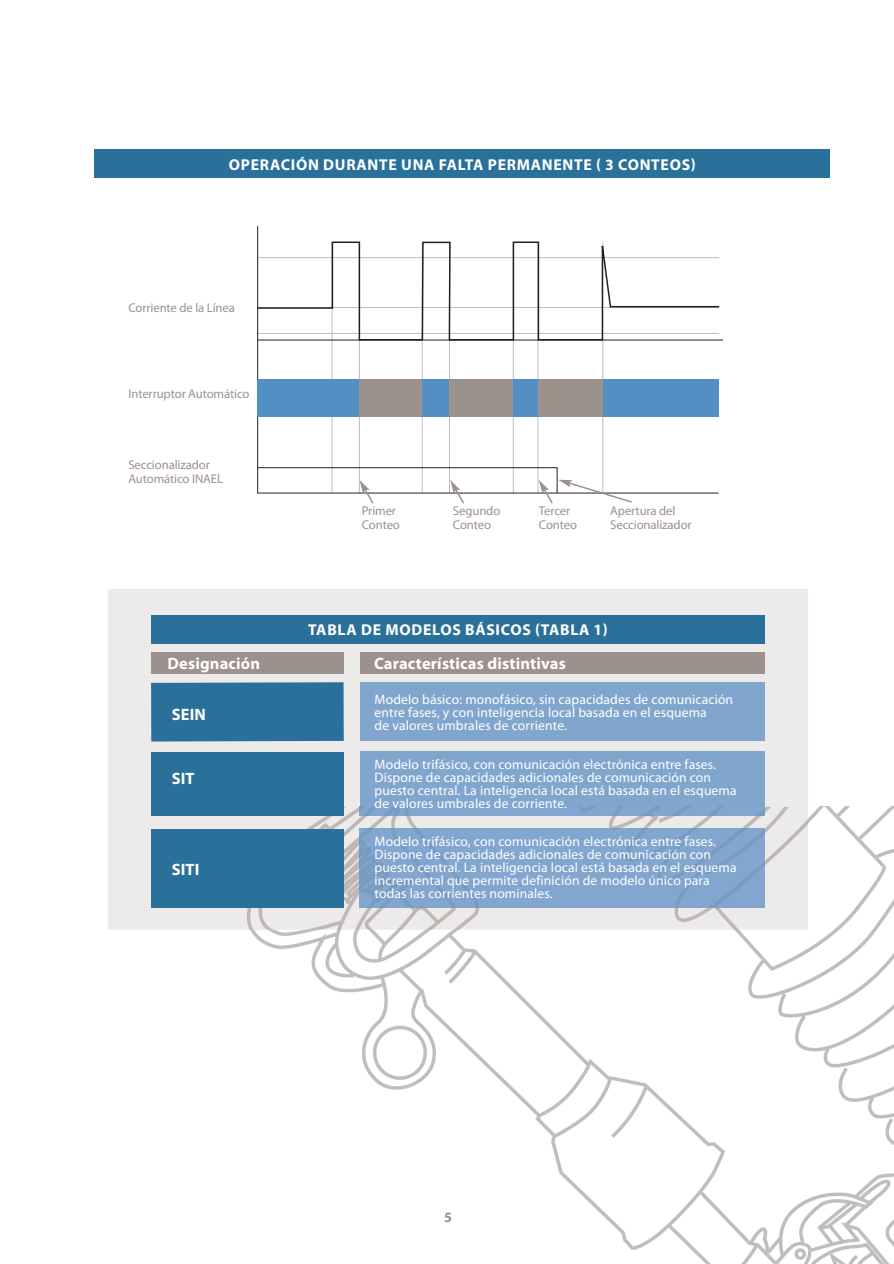
<style>
.page{position:relative;width:894px;height:1264px;background:#fff}
.page>*{position:absolute;margin:0;border:0;box-sizing:border-box;transform-origin:0 0}
.t1{font:700 16.5px "Myriad Pro";letter-spacing:.01em;color:#fff}
.t2{font:700 15.75px "Myriad Pro";letter-spacing:.045em;color:#fff}
.t3{font:700 14.25px "Myriad Pro";color:#9d918d}
.t4{font:13.65px/12.9px "Myriad Pro";letter-spacing:.01em;color:#fff}
.t5{font:12.75px/14.2px "Myriad Pro";letter-spacing:-.01em;color:#9d918d}
</style>
<div class="page">
<img style="left:250px;top:807px;width:644px;height:457px">
<div style="left:108px;top:589px;width:700px;height:218px;background:#edebea"></div>
<img style="left:108px;top:807px;width:700px;height:123px">
<img style="left:360px;top:828px;width:405px;height:79px">
<div style="left:360px;top:752px;width:405px;height:55px;background:#81a6ce"></div>
<img style="left:360px;top:807px;width:405px;height:9px">
<div style="left:95px;top:149px;width:735px;height:29px;background:#29709a"></div>
<svg style="left:257px;top:341px;width:462px;height:152px"></svg>
<svg style="left:257px;top:225px;width:464px;height:116px"></svg>
<hr style="left:258px;top:340px;width:465px;height:1px;background:#231f20">
<div style="left:257px;top:379px;width:462px;height:37px;background:#5290c4"></div>
<div style="left:359px;top:379px;width:63px;height:37px;background:#9d918d"></div>
<div style="left:449px;top:379px;width:64px;height:37px;background:#9d918d"></div>
<div style="left:538px;top:379px;width:65px;height:37px;background:#9d918d"></div>
<svg style="left:257px;top:467px;width:376px;height:37px"></svg>
<div style="left:151px;top:615px;width:614px;height:29px;background:#29709a"></div>
<div style="left:360px;top:682px;width:405px;height:58px;background:#81a6ce"></div>
<div style="left:151px;top:829px;width:193px;height:79px;background:#29709a"></div>
<div style="left:151px;top:752px;width:193px;height:64px;background:#29709a"></div>
<div style="left:151px;top:682px;width:193px;height:59px;background:#29709a"></div>
<div style="left:151px;top:652px;width:193px;height:22px;background:#9d918d"></div>
<div style="left:360px;top:652px;width:405px;height:22px;background:#9d918d"></div>
<p class="t2" style="left:229px;top:159px;width:468px">OPERACIÓN DURANTE UNA FALTA PERMANENTE ( 3 CONTEOS)</p>
<p class="t5" style="left:128px;top:302px;width:108px">Corriente de la Línea</p>
<p class="t5" style="left:128px;top:387px;width:123px">Interruptor Automático</p>
<p class="t5" style="left:128px;top:458px;width:96px">Seccionalizador<br>Automático INAEL</p>
<p class="t5" style="left:362px;top:505px;width:40px">Primer<br>Conteo</p>
<p class="t5" style="left:453px;top:505px;width:49px">Segundo<br>Conteo</p>
<p class="t5" style="left:539px;top:505px;width:40px">Tercer<br>Conteo</p>
<p class="t5" style="left:610px;top:505px;width:83px">Apertura del<br>Seccionalizador</p>
<p class="t2" style="left:308px;top:623px;width:301px">TABLA DE MODELOS BÁSICOS (TABLA 1)</p>
<p class="t1" style="left:167px;top:657px;width:94px">Designación</p>
<p class="t1" style="left:374px;top:657px;width:193px">Características distintivas</p>
<p class="t1" style="left:172px;top:708px;width:36px">SEIN</p>
<p class="t1" style="left:172px;top:772px;width:24px">SIT</p>
<p class="t1" style="left:172px;top:863px;width:29px">SITI</p>
<p class="t4" style="left:375px;top:694px;width:360px">Modelo básico: monofásico, sin capacidades de comunicación entre fases, y con inteligencia local basada en el esquema<br>de valores umbrales de corriente.</p>
<p class="t4" style="left:375px;top:759px;width:364px">Modelo trifásico, con comunicación electrónica entre fases.<br>Dispone de capacidades adicionales de comunicación con puesto central. La inteligencia local está basada en el esquema de valores umbrales de corriente.</p>
<p class="t4" style="left:375px;top:836px;width:364px">Modelo trifásico, con comunicación electrónica entre fases.<br>Dispone de capacidades adicionales de comunicación con puesto central. La inteligencia local está basada en el esquema incremental que permite definición de modelo único para todas las corrientes nominales.</p>
<p class="t3" style="left:444px;top:1212px;width:9px">5</p>
</div>
